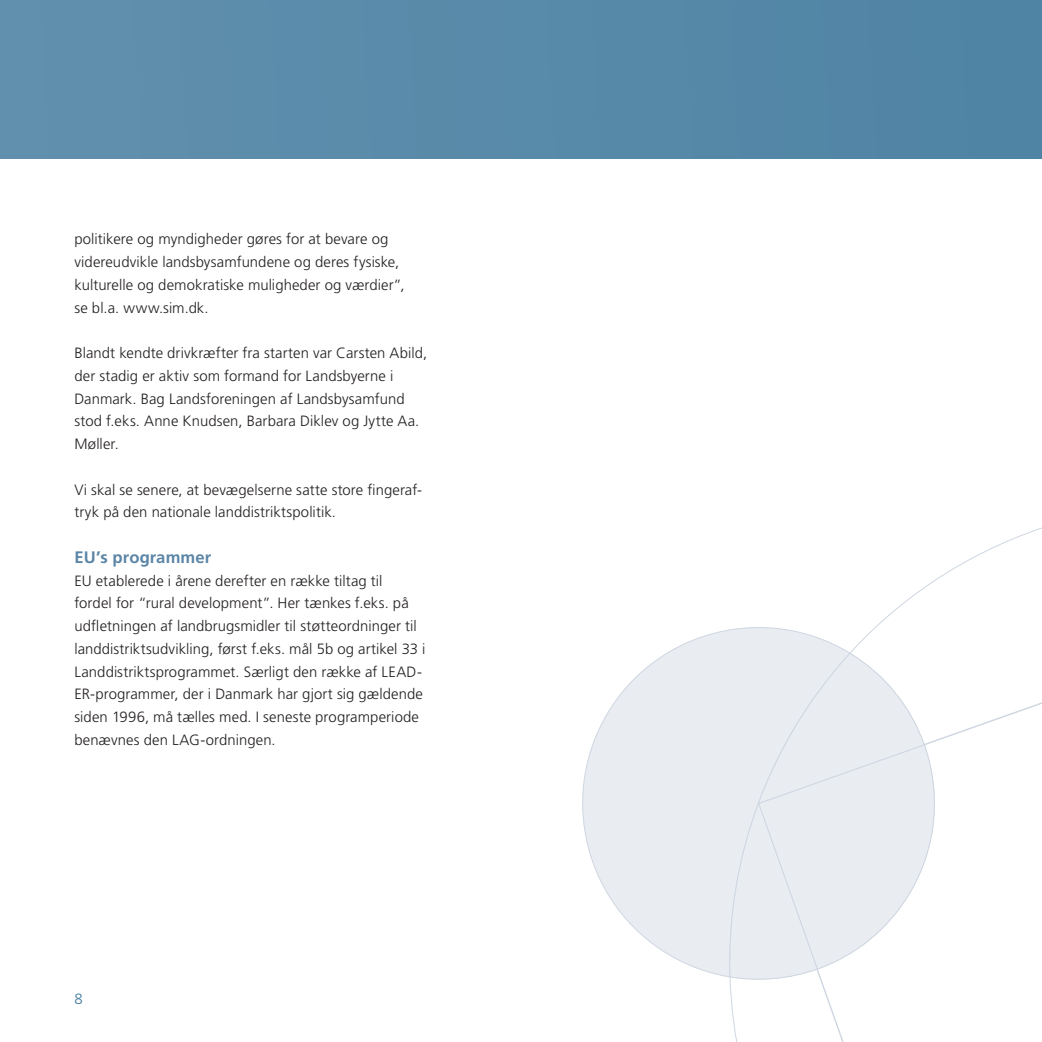
<style>
.page{position:relative;width:1042px;height:1042px;background:#fff}
.page>*{position:absolute;margin:0;border:0;box-sizing:border-box;transform-origin:0 0}
.t1{font:700 16.62px "Frutiger LT Std";letter-spacing:.01em;color:#5b85a6}
.t2{font:300 14.88px/22.8px "Frutiger LT Std";letter-spacing:.005em;color:#231f20}
.t3{font:300 14.88px "Frutiger LT Std";color:#3d779b}
</style>
<div class="page">
<div style="left:0;top:0;width:1042px;height:159px;background:#588aa9"></div>
<svg style="left:582px;top:627px;width:266px;height:350px"></svg>
<svg style="left:848px;top:527px;width:194px;height:125px"></svg>
<svg style="left:728px;top:652px;width:213px;height:390px"></svg>
<p class="t2" style="left:74px;top:228px;width:332px">politikere og myndigheder gøres for at bevare og videreudvikle landsbysamfundene og deres fysiske, kulturelle og demokratiske muligheder og værdier”, se bl.a. www.sim.dk.</p>
<p class="t2" style="left:74px;top:342px;width:354px">Blandt kendte drivkræfter fra starten var Carsten Abild, der stadig er aktiv som formand for Landsbyerne i Danmark. Bag Landsforeningen af Landsbysamfund stod f.eks. Anne Knudsen, Barbara Diklev og Jytte Aa.<br>Møller.</p>
<p class="t2" style="left:74px;top:478px;width:349px">Vi skal se senere, at bevægelserne satte store fingeraf&shy;tryk på den nationale landdistriktspolitik.</p>
<p class="t1" style="left:74px;top:547px;width:138px">EU’s programmer</p>
<p class="t2" style="left:74px;top:569px;width:352px">EU etablerede i årene derefter en række tiltag til<br>fordel for “rural development”. Her tænkes f.eks. på udfletningen af landbrugsmidler til støtteordninger til landdistriktsudvikling, først f.eks. mål 5b og artikel 33 i Landdistriktsprogrammet. Særligt den række af LEAD-ER-programmer, der i Danmark har gjort sig gældende siden 1996, må tælles med. I seneste programperiode benævnes den LAG-ordningen.</p>
<p class="t3" style="left:74px;top:990px;width:10px">8</p>
</div>
